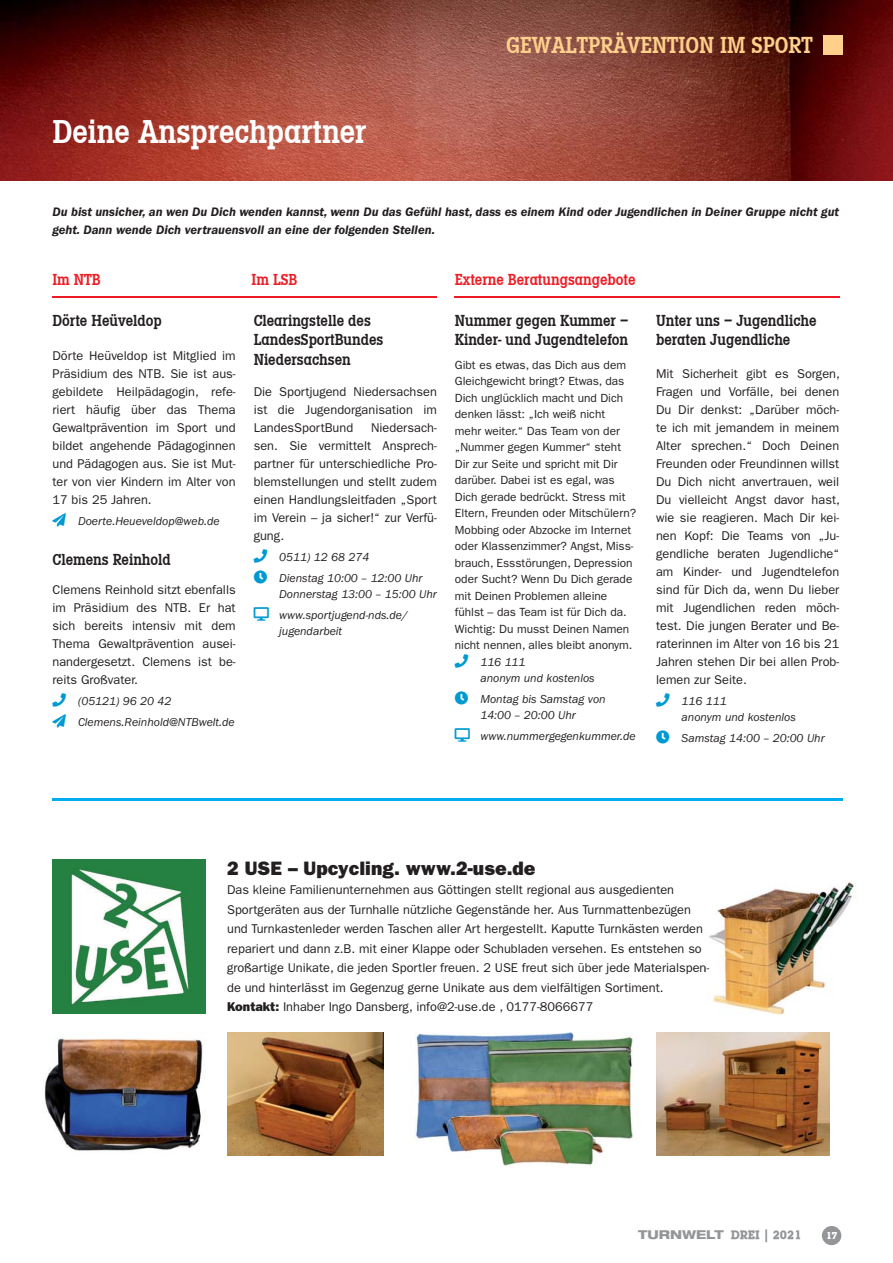
<style>
.page{position:relative;width:893px;height:1263px;background:#fff}
.page>*{position:absolute;margin:0;border:0;box-sizing:border-box;transform-origin:0 0}
.t1{font:34.2px "Lubalin Graph Cd ITCTT Demi";color:#fff}
.t2{font:24px "Lubalin Graph Cd ITCTT Demi";color:#ffd08c}
.t3{font:800 19.5px "Franklin Gothic";color:#231f20}
.t4{font:16.5px/19.8px "Lubalin Graph Cd ITCTT Demi";color:#231f20}
.t5{font:16.5px "Lubalin Graph Cd ITCTT Demi";color:#ed1c24}
.t6{font:12.75px/18px "Franklin Gothic";color:#231f20;text-align:justify}
.t7{font:italic 600 12.75px/18px "Franklin Gothic";color:#231f20}
.t8{font:12.75px "Lubalin Graph Md ITCTT Bold";color:#939598}
.t9{font:11.85px/16.5px "Franklin Gothic";color:#231f20}
.t10{font:italic 11.85px/20.7px "Franklin Gothic";color:#231f20}
.t11{font:700 10.5px "Lubalin Graph Md ITC";color:#fff}
.s1{font-weight:800}
.s2{font-family:"Helvetica Neue";font-weight:800;font-stretch:expanded;font-size:12.3px}
</style>
<div class="page">
<hr style="left:455px;top:296px;width:384px;height:2px;background:#ed1c24">
<hr style="left:52px;top:296px;width:385px;height:2px;background:#ed1c24">
<img style="left:53px;top:860px;width:152px;height:154px">
<img style="left:44px;top:1038px;width:159px;height:113px">
<img style="left:409px;top:1032px;width:224px;height:134px">
<img style="left:705px;top:882px;width:151px;height:151px">
<svg style="left:705px;top:963px;width:4px;height:12px"></svg>
<img style="left:656px;top:1033px;width:173px;height:122px">
<img style="left:227px;top:1033px;width:156px;height:122px">
<hr style="left:52px;top:799px;width:791px;height:1px;background:#00aeef">
<img style="left:1px;top:0;width:892px;height:181px">
<div style="left:822px;top:1226px;width:19px;height:19px;background:#939598;border-radius:50%"></div>
<div style="left:824px;top:35px;width:19px;height:19px;background:#ffd08c"></div>
<h1 class="t1" style="left:52px;top:111px;width:316px">Deine Ansprechpartner</h1>
<h2 class="t2" style="left:506px;top:31px;width:308px">GEWALTPRÄVENTION IM SPORT</h2>
<p class="t7" style="left:53px;top:204px;width:788px">Du bist unsicher, an wen Du Dich wenden kannst, wenn Du das Gefühl hast, dass es einem Kind oder Jugendlichen in Deiner Gruppe nicht gut geht. Dann wende Dich vertrauensvoll an eine der folgenden Stellen.</p>
<p class="t5" style="left:52px;top:270px;width:50px">Im NTB</p>
<p class="t5" style="left:252px;top:270px;width:47px">Im LSB</p>
<p class="t5" style="left:455px;top:270px;width:182px">Externe Beratungsangebote</p>
<p class="t4" style="left:53px;top:310px;width:111px">Dörte Heüveldop</p>
<p class="t6" style="left:53px;top:348px;width:185px">Dörte Heüveldop ist Mitglied im Präsidium des NTB. Sie ist aus&shy;gebildete Heilpädagogin, refe&shy;riert häufig über das Thema Gewaltprävention im Sport und bildet angehende Pädagoginnen und Pädagogen aus. Sie ist Mut&shy;ter von vier Kindern im Alter von 17 bis 25 Jahren.</p>
<p class="t10" style="left:78px;top:512px;width:143px">Doerte.Heueveldop@web.de</p>
<p class="t4" style="left:53px;top:550px;width:120px">Clemens Reinhold</p>
<p class="t6" style="left:53px;top:582px;width:185px">Clemens Reinhold sitzt ebenfalls im Präsidium des NTB. Er hat sich bereits intensiv mit dem Thema Gewaltprävention ausei&shy;nandergesetzt. Clemens ist be&shy;reits Großvater.</p>
<p class="t10" style="left:78px;top:692px;width:158px">(05121) 96 20 42<br>Clemens.Reinhold@NTBwelt.de</p>
<p class="t4" style="left:254px;top:310px;width:131px">Clearingstelle des<br>LandesSportBundes<br>Niedersachsen</p>
<p class="t6" style="left:254px;top:384px;width:185px">Die Sportjugend Niedersachsen ist die Jugendorganisation im LandesSportBund</p>
<p class="t6" style="left:254px;top:420px;width:185px;text-indent:117px">Niedersach&shy;sen. Sie vermittelt Ansprech&shy;partner für unterschiedliche Pro&shy;blemstellungen und stellt zudem einen Handlungsleitfaden „Sport im Verein – ja sicher!“ zur Verfü&shy;gung.</p>
<p class="t10" style="left:279px;top:548px;width:145px">0511) 12 68 274<br>Dienstag 10:00 – 12:00 Uhr</p>
<p class="t10" style="left:279px;top:585px;width:159px">Donnerstag 13:00 – 15:00 Uhr www.sportjugend-nds.de/</p>
<p class="t10" style="left:279px;top:622px;width:65px">jugendarbeit</p>
<p class="t4" style="left:455px;top:310px;width:175px">Nummer gegen Kummer –<br>Kinder- und Jugendtelefon</p>
<p class="t9" style="left:455px;top:357px;width:183px">Gibt es etwas, das Dich aus dem<br>Gleichgewicht bringt? Etwas, das<br>Dich unglücklich macht und Dich denken lässt: „Ich weiß nicht<br>mehr weiter.“ Das Team von der „Nummer gegen Kummer“ steht<br>Dir zur Seite und spricht mit Dir darüber. Dabei ist es egal, was<br>Dich gerade bedrückt. Stress mit<br>Eltern, Freunden oder Mitschülern?<br>Mobbing oder Abzocke im Internet oder Klassenzimmer? Angst, Miss&shy;brauch, Essstörungen, Depression oder Sucht? Wenn Du Dich gerade mit Deinen Problemen alleine fühlst – das Team ist für Dich da.<br>Wichtig: Du musst Deinen Namen nicht nennen, alles bleibt anonym.</p>
<p class="t10" style="left:480px;top:654px;width:116px;line-height:16.5px">116 111<br>anonym und kostenlos</p>
<p class="t10" style="left:480px;top:692px;width:127px;line-height:16.5px">Montag bis Samstag von<br>14:00 – 20:00 Uhr</p>
<p class="t10" style="left:480px;top:727px;width:157px">www.nummergegenkummer.de</p>
<p class="t4" style="left:656px;top:310px;width:162px">Unter uns – Jugendliche beraten Jugendliche</p>
<p class="t6" style="left:656px;top:366px;width:185px">Mit Sicherheit gibt es Sorgen, Fragen und Vorfälle, bei denen Du Dir denkst: „Darüber möch&shy;te ich mit jemandem in meinem Alter sprechen.“ Doch Deinen Freunden oder Freundinnen willst Du Dich nicht anvertrauen, weil Du vielleicht Angst davor hast, wie sie reagieren. Mach Dir kei&shy;nen Kopf: Die Teams von „Ju&shy;gendliche beraten Jugendliche“ am Kinder- und Jugendtelefon sind für Dich da, wenn Du lieber mit Jugendlichen reden möch&shy;test. Die jungen Berater und Be&shy;raterinnen im Alter von 16 bis 21<br>Jahren stehen Dir bei allen Prob&shy;lemen zur Seite.</p>
<p class="t10" style="left:681px;top:694px;width:116px;line-height:16.5px">116 111<br>anonym und kostenlos</p>
<p class="t10" style="left:681px;top:729px;width:145px">Samstag 14:00 – 20:00 Uhr</p>
<h3 class="t3" style="left:227px;top:861px;width:310px">2 USE – Upcycling. www.2-use.de</h3>
<p class="t6" style="left:227px;top:881px;width:484px;line-height:19.5px;text-align:left">Das kleine Familienunternehmen aus Göttingen stellt regional aus ausgedienten Sportgeräten aus der Turnhalle nützliche Gegenstände her. Aus Turnmattenbezügen und Turnkastenleder werden Taschen aller Art hergestellt. Kaputte Turnkästen werden repariert und dann z.B. mit einer Klappe oder Schubladen versehen. Es entstehen so großartige Unikate, die jeden Sportler freuen. 2 USE freut sich über jede Materialspen&shy;de und hinterlässt im Gegenzug gerne Unikate aus dem vielfältigen Sortiment.<br><span class="s1">Kontakt:</span> Inhaber Ingo Dansberg, info@2-use.de , 0177-8066677</p>
<p class="t8" style="left:638px;top:1227px;width:165px"><span class="s2">TURNWELT</span> DREI | 2021</p>
<p class="t11" style="left:826px;top:1229px;width:13px">17</p>
</div>
